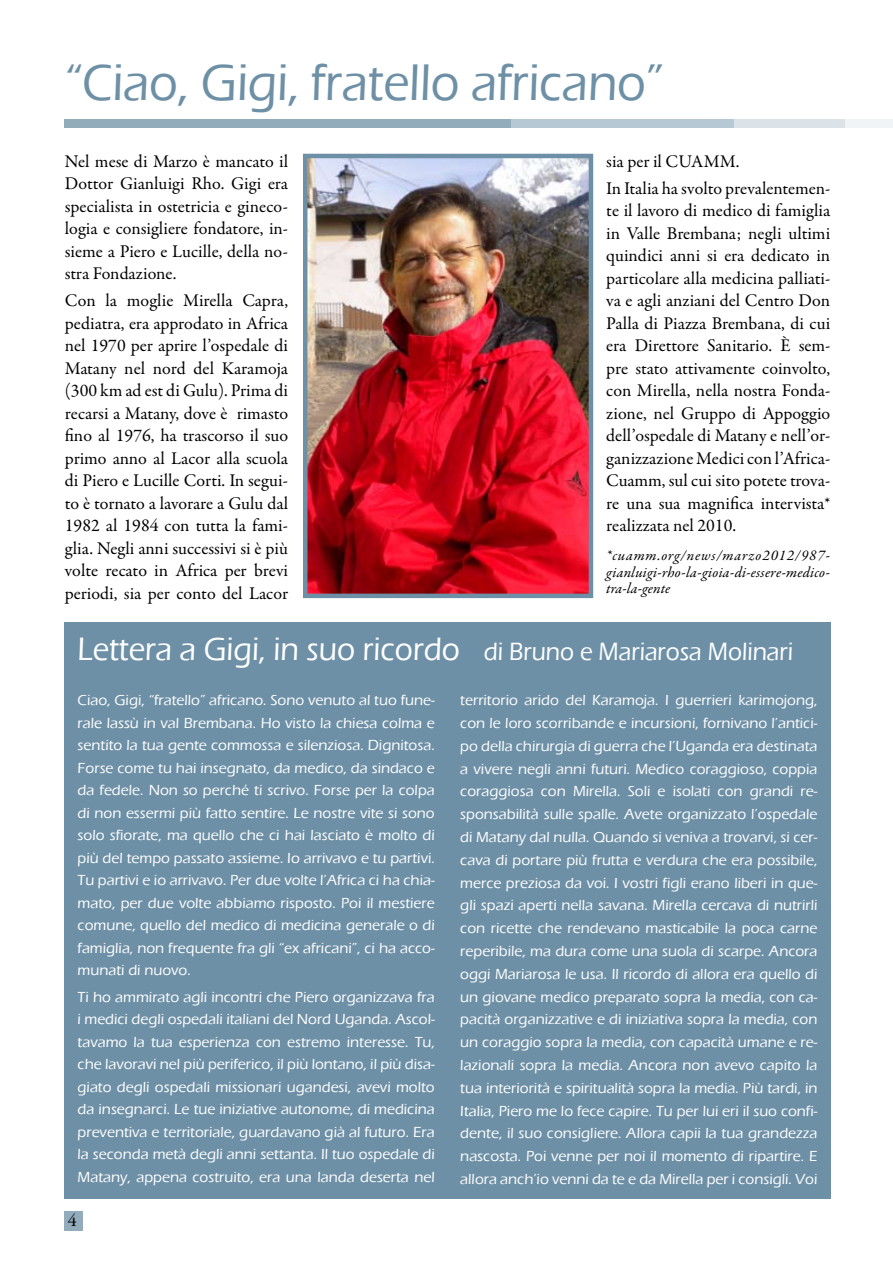
<style>
.page{position:relative;width:893px;height:1263px;background:#fff}
.page>*{position:absolute;margin:0;border:0;box-sizing:border-box;transform-origin:0 0}
.t1{font:500 52.95px "Eras ITC";letter-spacing:-.005em;color:#6e90a6;scale:.92 1}
.t2{font:500 33.3px "Eras ITC";color:#fff;scale:.92 1}
.t3{font:18px/22.5px "Garamond Premr Pro";letter-spacing:-.005em;color:#000;text-align:justify}
.t4{font:500 15px/22.8px "Eras ITC";color:#fff;text-align:justify}
.t5{font:italic 15px/16.5px "Garamond Premr Pro";letter-spacing:.015em;color:#000;text-align:justify}
.s1{font-size:25.8px}
</style>
<div class="page">
<div style="left:65px;top:1211px;width:18px;height:19px;background:#92acbc"></div>
<div style="left:64px;top:1211px;width:18px;height:19px;background:#92acbc"></div>
<div style="left:64px;top:622px;width:766px;height:577px;background:#6e90a6"></div>
<div style="left:65px;top:119px;width:828px;height:8px;background:#92acbc"></div>
<div style="left:511px;top:119px;width:382px;height:8px;background:#b6c8d3"></div>
<div style="left:735px;top:119px;width:158px;height:8px;background:#dbe3e9"></div>
<div style="left:846px;top:119px;width:47px;height:8px;background:#f0f4f6"></div>
<img style="left:308px;top:159px;width:280px;height:434px">
<div style="left:303px;top:154px;width:290px;height:444px;border:4px solid #6e90a6"></div>
<h1 class="t1" style="left:65px;top:53px;width:652px">“Ciao, Gigi, fratello africano”</h1>
<p class="t3" style="left:65px;top:150px;width:225px">Nel mese di Marzo è mancato il Dottor Gianluigi Rho. Gigi era specialista in ostetricia e gineco&shy;logia e consigliere fondatore, in&shy;sieme a Piero e Lucille, della no&shy;stra Fondazione.</p>
<p class="t3" style="left:65px;top:290px;width:225px">Con la moglie Mirella Capra, pediatra, era approdato in Africa nel 1970 per aprire l’ospedale di Matany nel nord del Karamoja (300 km ad est di Gulu). Prima di recarsi a Matany, dove è rimasto fino al 1976, ha trascorso il suo primo anno al Lacor alla scuola di Piero e Lucille Corti. In segui&shy;to è tornato a lavorare a Gulu dal 1982 al 1984 con tutta la fami&shy;glia. Negli anni successivi si è più volte recato in Africa per brevi periodi, sia per conto del Lacor</p>
<p class="t3" style="left:606px;top:148px;width:225px;line-height:26.7px">sia per il CUAMM.<br>In Italia ha svolto prevalentemen-</p>
<p class="t3" style="left:606px;top:200px;width:226px">te il lavoro di medico di famiglia in Valle Brembana; negli ultimi quindici anni si era dedicato in particolare alla medicina palliati&shy;va e agli anziani del Centro Don Palla di Piazza Brembana, di cui era Direttore Sanitario. È sem&shy;pre stato attivamente coinvolto, con Mirella, nella nostra Fonda&shy;zione, nel Gruppo di Appoggio dell’ospedale di Matany e nell’or&shy;ganizzazione Medici con l’Africa-Cuamm, sul cui sito potete trova&shy;re una sua magnifica intervista* realizzata nel 2010.</p>
<p class="t5" style="left:606px;top:548px;width:225px">*cuamm.org/news/marzo2012/987- gianluigi-rho-la-gioia-di-essere-medico&shy;tra-la-gente</p>
<h2 class="t2" style="left:78px;top:630px;width:779px">Lettera a Gigi, in suo ricordo <span class="s1">di Bruno e Mariarosa Molinari</span></h2>
<p class="t4" style="left:460px;top:689px;width:359px">territorio arido del Karamoja. I guerrieri karimojong, con le loro scorribande e incursioni, fornivano l’antici&shy;po della chirurgia di guerra che l’Uganda era destinata a vivere negli anni futuri. Medico coraggioso, coppia coraggiosa con Mirella. Soli e isolati con grandi re&shy;sponsabilità sulle spalle. Avete organizzato l’ospedale di Matany dal nulla. Quando si veniva a trovarvi, si cer&shy;cava di portare più frutta e verdura che era possibile, merce preziosa da voi. I vostri figli erano liberi in que&shy;gli spazi aperti nella savana. Mirella cercava di nutrirli con ricette che rendevano masticabile la poca carne reperibile, ma dura come una suola di scarpe. Ancora oggi Mariarosa le usa. Il ricordo di allora era quello di un giovane medico preparato sopra la media, con ca&shy;pacità organizzative e di iniziativa sopra la media, con un coraggio sopra la media, con capacità umane e re&shy;lazionali sopra la media. Ancora non avevo capito la tua interiorità e spiritualità sopra la media. Più tardi, in Italia, Piero me lo fece capire. Tu per lui eri il suo confi&shy;dente, il suo consigliere. Allora capii la tua grandezza nascosta. Poi venne per noi il momento di ripartire. E allora anch’io venni da te e da Mirella per i consigli. Voi</p>
<p class="t4" style="left:78px;top:689px;width:359px">Ciao, Gigi, “fratello” africano. Sono venuto al tuo fune&shy;rale lassù in val Brembana. Ho visto la chiesa colma e sentito la tua gente commossa e silenziosa. Dignitosa.<br>Forse come tu hai insegnato, da medico, da sindaco e da fedele. Non so perché ti scrivo. Forse per la colpa di non essermi più fatto sentire. Le nostre vite si sono solo sfiorate, ma quello che ci hai lasciato è molto di più del tempo passato assieme. Io arrivavo e tu partivi.<br>Tu partivi e io arrivavo. Per due volte l’Africa ci ha chia&shy;mato, per due volte abbiamo risposto. Poi il mestiere comune, quello del medico di medicina generale o di famiglia, non frequente fra gli “ex africani”, ci ha acco&shy;munati di nuovo.</p>
<p class="t4" style="left:78px;top:986px;width:359px">Ti ho ammirato agli incontri che Piero organizzava fra i medici degli ospedali italiani del Nord Uganda. Ascol&shy;tavamo la tua esperienza con estremo interesse. Tu, che lavoravi nel più periferico, il più lontano, il più disa&shy;giato degli ospedali missionari ugandesi, avevi molto da insegnarci. Le tue iniziative autonome, di medicina preventiva e territoriale, guardavano già al futuro. Era la seconda metà degli anni settanta. Il tuo ospedale di Matany, appena costruito, era una landa deserta nel</p>
<p class="t3" style="left:68px;top:1210px;width:10px">4</p>
</div>
